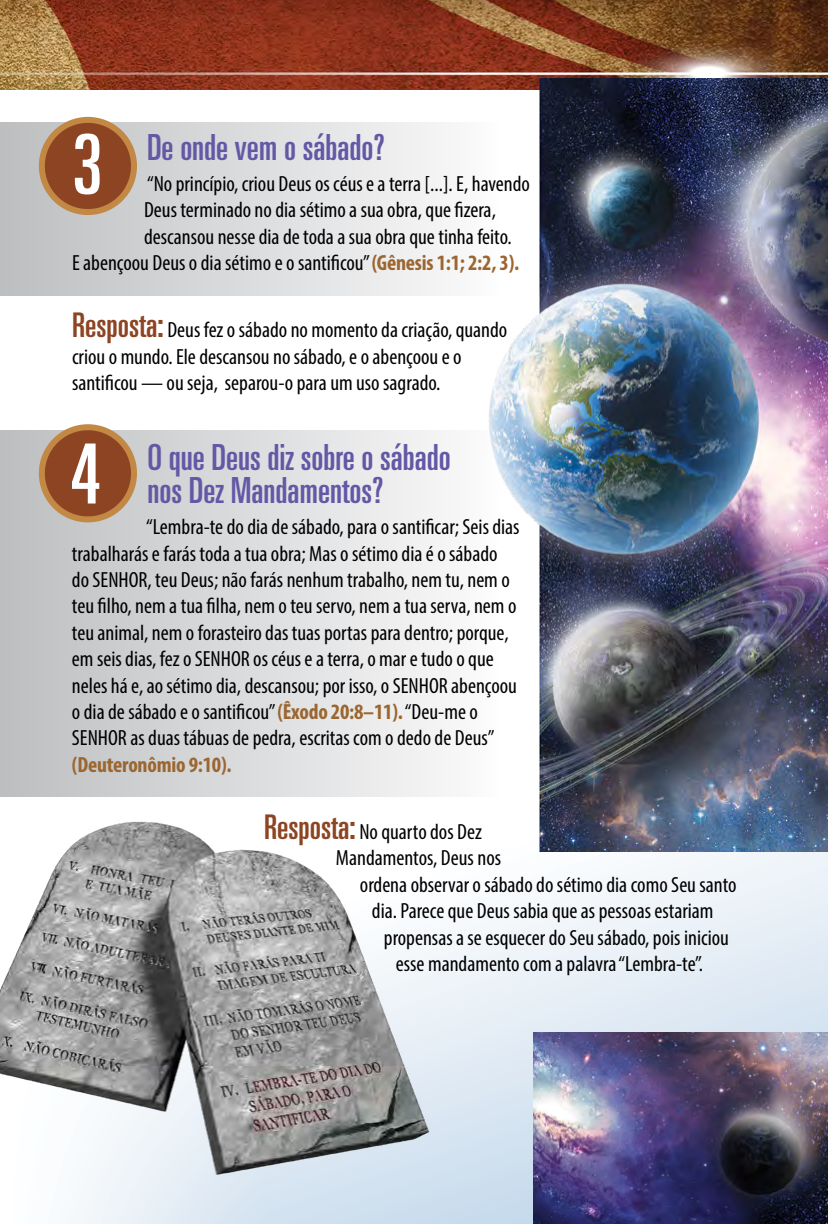
<style>
.page{position:relative;width:828px;height:1224px;background:#fff}
.page>*{position:absolute;margin:0;border:0;box-sizing:border-box;transform-origin:0 0}
.t1{font:ultra-condensed 83px "Univers";color:#fff}
.t2{font:ultra-condensed 36px/34px "Univers";color:#6258a6}
.t3{font:condensed 22px/26.4px "Myriad Pro";color:#000}
.t4{font:700 condensed 22px "Myriad Pro";letter-spacing:-.01em;color:#9b6630}
.s1{font-weight:700;color:#9b6630}
.s2{font-family:"Univers";font-stretch:ultra-condensed;font-size:34px;color:#8d4422}
</style>
<div class="page">
<img style="left:10px;top:796px;width:818px;height:428px">
<div style="left:0;top:430px;width:500px;height:366px;background:linear-gradient(to right,#bbbebf,#fbfbfc)"></div>
<img style="left:0;top:810px;width:437px;height:375px">
<div style="left:42px;top:427px;width:92px;height:92px;background:#8d4422;border-radius:50%"></div>
<div style="left:39px;top:424px;width:98px;height:98px;border:6px solid #c28844;border-radius:50%"></div>
<div style="left:0;top:123px;width:500px;height:173px;background:linear-gradient(to right,#bbbdbd,#fbfcfd)"></div>
<div style="left:42px;top:120px;width:92px;height:92px;background:#8d4422;border-radius:50%"></div>
<div style="left:39px;top:117px;width:98px;height:98px;border:6px solid #c28844;border-radius:50%"></div>
<img style="left:534px;top:1032px;width:294px;height:192px">
<img style="left:0;top:455px;width:1px;height:280px">
<img style="left:0;top:0;width:828px;height:90px">
<img style="left:484px;top:78px;width:344px;height:773px">
<h1 class="t1" style="left:72px;top:117px;width:32px">3</h1>
<h2 class="t2" style="left:147px;top:130px;width:239px">De onde vem o sábado?</h2>
<p class="t3" style="left:147px;top:170px;width:384px">“No princípio, criou Deus os céus e a terra [...]. E, havendo</p>
<p class="t3" style="left:144px;top:196px;width:353px">Deus terminado no dia sétimo a sua obra, que fizera,</p>
<p class="t3" style="left:144px;top:223px;width:369px">descansou nesse dia de toda a sua obra que tinha feito.</p>
<p class="t3" style="left:72px;top:249px;width:449px">E abençoou Deus o dia sétimo e o santificou” <span class="s1">(Gênesis 1:1; 2:2, 3).</span></p>
<p class="t3" style="left:72px;top:316px;width:437px"><span class="s2">Resposta:</span> Deus fez o sábado no momento da criação, quando criou o mundo. Ele descansou no sábado, e o abençoou e o santificou — ou seja, separou-o para um uso sagrado.</p>
<h1 class="t1" style="left:70px;top:427px;width:32px">4</h1>
<h2 class="t2" style="left:147px;top:440px;width:305px">O que Deus diz sobre o sábado nos Dez Mandamentos?</h2>
<p class="t3" style="left:72px;top:513px;width:449px;text-indent:74px">“Lembra-te do dia de sábado, para o santificar; Seis dias trabalharás e farás toda a tua obra; Mas o sétimo dia é o sábado do SENHOR, teu Deus; não farás nenhum trabalho, nem tu, nem o teu filho, nem a tua filha, nem o teu servo, nem a tua serva, nem o teu animal, nem o forasteiro das tuas portas para dentro; porque, em seis dias, fez o SENHOR os céus e a terra, o mar e tudo o que neles há e, ao sétimo dia, descansou; por isso, o SENHOR abençoou o dia de sábado e o santificou” <span class="s1">(Êxodo 20:8–11).</span> “Deu-me o SENHOR as duas tábuas de pedra, escritas com o dedo de Deus”</p>
<p class="t4" style="left:72px;top:751px;width:161px">(Deuteronômio 9:10).</p>
<p class="t3" style="left:264px;top:818px;width:219px"><span class="s2">Resposta:</span> No quarto dos Dez</p>
<p class="t3" style="left:336px;top:845px;width:167px">Mandamentos, Deus nos</p>
<p class="t3" style="left:360px;top:871px;width:378px">ordena observar o sábado do sétimo dia como Seu santo</p>
<p class="t3" style="left:372px;top:897px;width:343px">dia. Parece que Deus sabia que as pessoas estariam</p>
<p class="t3" style="left:384px;top:924px;width:346px">propensas a se esquecer do Seu sábado, pois iniciou</p>
<p class="t3" style="left:396px;top:950px;width:309px">esse mandamento com a palavra “Lembra-te”.</p>
</div>
